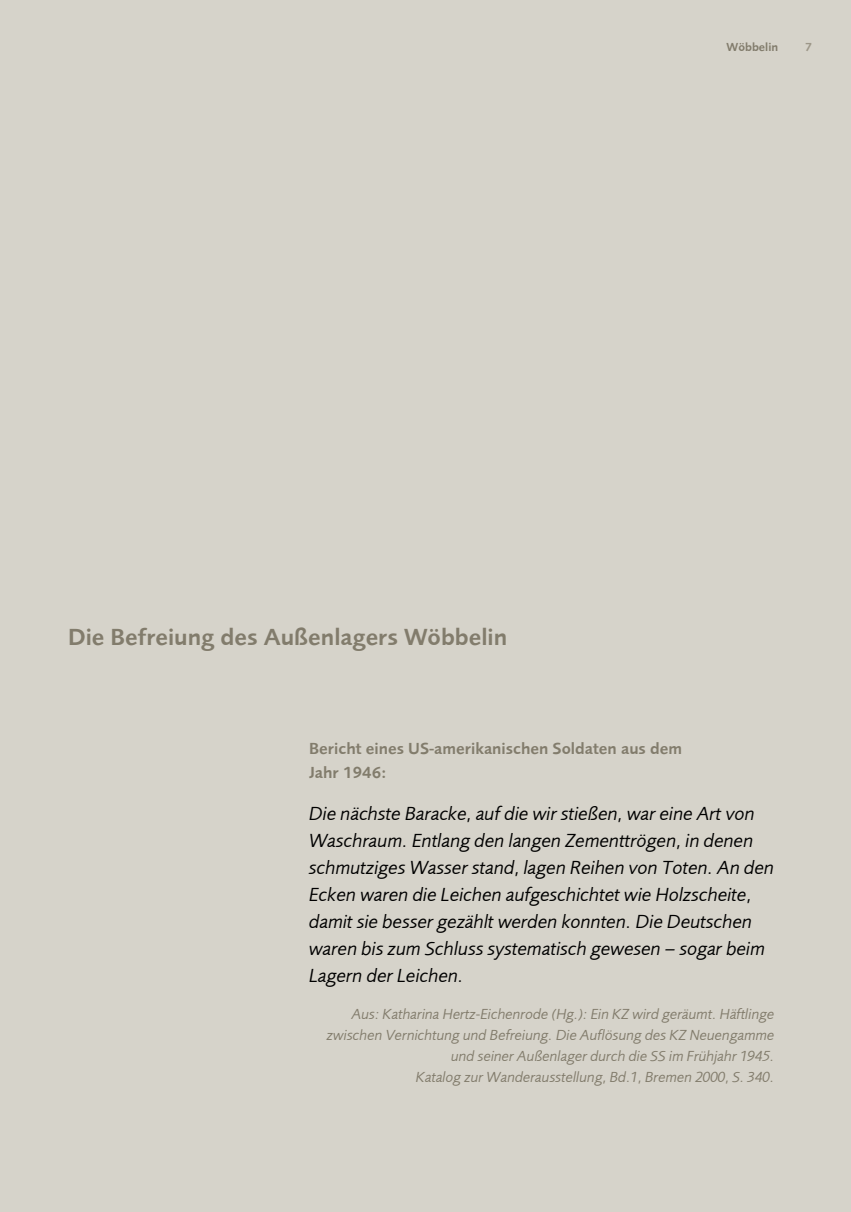
<style>
.page{position:relative;width:851px;height:1212px;background:#fff}
.page>*{position:absolute;margin:0;border:0;box-sizing:border-box;transform-origin:0 0}
.t1{font:24px "Foundry Sans Demi";color:#827c6c}
.t2{font:italic 19.5px/27px "Foundry Sans";color:#000}
.t3{font:16.5px/24px "Foundry Sans Demi";color:#827c6c}
.t4{font:italic 15px/21px "Foundry Sans";color:#827c6c;text-align:right}
.t5{font:12px "Foundry Sans Demi";color:#827c6c}
.t6{font:12px "Foundry Sans Demi CE";color:#9d9789}
</style>
<div class="page">
<div style="left:4px;top:0;width:846px;height:1212px;background:#d6d3ca"></div>
<hr style="left:0;top:0;width:4px;height:1212px;background:#d6d3ca">
<p class="t5" style="left:726px;top:40px;width:53px">Wöbbelin</p>
<p class="t6" style="left:805px;top:40px;width:8px">7</p>
<p class="t1" style="left:68px;top:623px;width:440px">Die Befreiung des Außenlagers Wöbbelin</p>
<p class="t3" style="left:309px;top:736px;width:374px">Bericht eines US-amerikanischen Soldaten aus dem<br>Jahr 1946:</p>
<p class="t2" style="left:309px;top:800px;width:466px">Die nächste Baracke, auf die wir stießen, war eine Art von Waschraum. Entlang den langen Zementtrögen, in denen schmutziges Wasser stand, lagen Reihen von Toten. An den Ecken waren die Leichen aufgeschichtet wie Holzscheite, damit sie besser gezählt werden konnten. Die Deutschen waren bis zum Schluss systematisch gewesen – sogar beim Lagern der Leichen.</p>
<p class="t4" style="left:327px;top:1003px;width:449px">Aus: Katharina Hertz-Eichenrode (Hg.): Ein KZ wird geräumt. Häftlinge zwischen Vernichtung und Befreiung. Die Auflösung des KZ Neuengamme und seiner Außenlager durch die SS im Frühjahr 1945.<br>Katalog zur Wanderausstellung, Bd.1, Bremen 2000, S. 340.</p>
</div>
